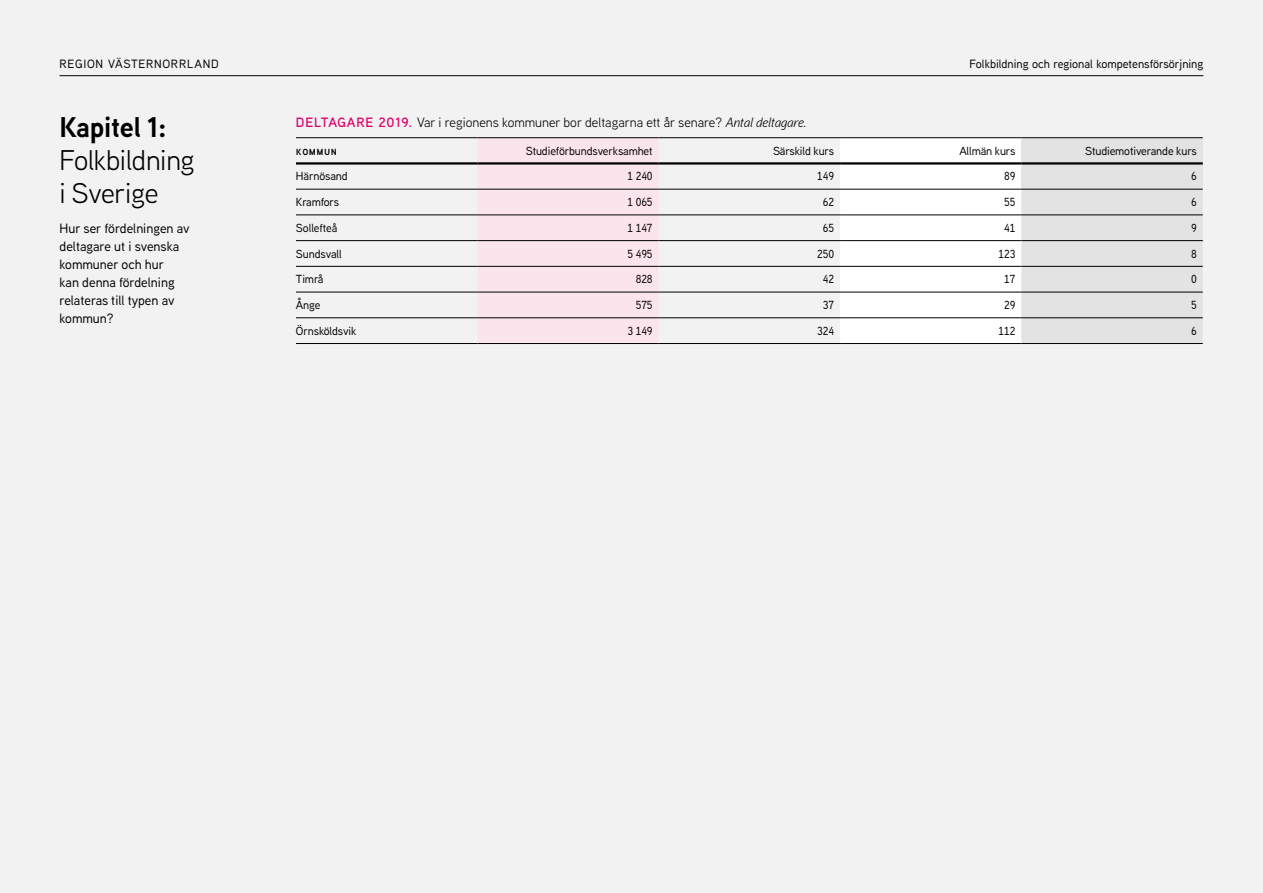
<style>
.page{position:relative;width:1263px;height:893px;background:#f2f2f2}
.page>*{position:absolute;margin:0;border:0;box-sizing:border-box;transform-origin:0 0}
.t1{font:28.5px/33px "Aaux Next";letter-spacing:-.01em;color:#000}
.t2{font:700 28.5px "Aaux Next";letter-spacing:-.01em;color:#000}
.t3{font:500 13.5px/18px "Aaux Next";color:#000}
.t4{font:13.5px "Aaux Next";color:#000}
.t5{font:500 12px "Aaux Next";color:#000}
.t6{font:500 12px "Aaux Next";letter-spacing:.06em;color:#000}
.Tabell__Kolumnrubrik{font:500 11.7px "Aaux Next";letter-spacing:-.01em;color:#000}
.Tabell__Värde__höger{font:500 11.7px "Aaux Next";letter-spacing:-.01em;color:#000}
.Tabell__Standard{font:500 11.7px "Aaux Next";letter-spacing:-.01em;color:#000}
.Tabell__Kolumnrubrik-2{font:600 11.7px "Aaux Next";letter-spacing:.04em;color:#000}
.s1{font-weight:600;color:#e00069}
.s2{font-style:italic}
</style>
<div class="page">
<hr style="left:60px;top:75px;width:1143px;height:1px;background:#000">
<svg style="left:477px;top:138px;width:726px;height:205px"></svg>
<hr style="left:296px;top:137px;width:181px;height:1px;background:#000">
<hr style="left:477px;top:137px;width:182px;height:1px;background:#000">
<hr style="left:659px;top:137px;width:181px;height:1px;background:#000">
<hr style="left:840px;top:137px;width:181px;height:1px;background:#000">
<hr style="left:1021px;top:137px;width:182px;height:1px;background:#000">
<hr style="left:296px;top:189px;width:181px;height:1px;background:#000">
<hr style="left:477px;top:189px;width:182px;height:1px;background:#000">
<hr style="left:659px;top:189px;width:181px;height:1px;background:#000">
<hr style="left:840px;top:189px;width:181px;height:1px;background:#000">
<hr style="left:1021px;top:189px;width:182px;height:1px;background:#000">
<hr style="left:296px;top:215px;width:181px;height:1px;background:#000">
<hr style="left:477px;top:215px;width:182px;height:1px;background:#000">
<hr style="left:659px;top:215px;width:181px;height:1px;background:#000">
<hr style="left:840px;top:215px;width:181px;height:1px;background:#000">
<hr style="left:1021px;top:215px;width:182px;height:1px;background:#000">
<hr style="left:296px;top:240px;width:181px;height:1px;background:#000">
<hr style="left:477px;top:240px;width:182px;height:1px;background:#000">
<hr style="left:659px;top:240px;width:181px;height:1px;background:#000">
<hr style="left:840px;top:240px;width:181px;height:1px;background:#000">
<hr style="left:1021px;top:240px;width:182px;height:1px;background:#000">
<hr style="left:296px;top:266px;width:181px;height:1px;background:#000">
<hr style="left:477px;top:266px;width:182px;height:1px;background:#000">
<hr style="left:659px;top:266px;width:181px;height:1px;background:#000">
<hr style="left:840px;top:266px;width:181px;height:1px;background:#000">
<hr style="left:1021px;top:266px;width:182px;height:1px;background:#000">
<hr style="left:296px;top:292px;width:181px;height:1px;background:#000">
<hr style="left:477px;top:292px;width:182px;height:1px;background:#000">
<hr style="left:659px;top:292px;width:181px;height:1px;background:#000">
<hr style="left:840px;top:292px;width:181px;height:1px;background:#000">
<hr style="left:1021px;top:292px;width:182px;height:1px;background:#000">
<hr style="left:296px;top:318px;width:181px;height:1px;background:#000">
<hr style="left:477px;top:318px;width:182px;height:1px;background:#000">
<hr style="left:659px;top:318px;width:181px;height:1px;background:#000">
<hr style="left:840px;top:318px;width:181px;height:1px;background:#000">
<hr style="left:1021px;top:318px;width:182px;height:1px;background:#000">
<hr style="left:296px;top:343px;width:181px;height:1px;background:#000">
<hr style="left:477px;top:343px;width:182px;height:1px;background:#000">
<hr style="left:659px;top:343px;width:181px;height:1px;background:#000">
<hr style="left:840px;top:343px;width:181px;height:1px;background:#000">
<hr style="left:1021px;top:343px;width:182px;height:1px;background:#000">
<hr style="left:296px;top:162px;width:181px;height:3px;background:#000">
<hr style="left:477px;top:162px;width:182px;height:3px;background:#000">
<hr style="left:659px;top:162px;width:181px;height:3px;background:#000">
<hr style="left:840px;top:162px;width:181px;height:3px;background:#000">
<hr style="left:1021px;top:162px;width:182px;height:3px;background:#000">
<p class="t6" style="left:60px;top:56px;width:161px">Region Västernorrland</p>
<p class="t5" style="left:969px;top:56px;width:235px">Folkbildning och regional kompetensförsörjning</p>
<h1 class="t2" style="left:60px;top:107px;width:109px">Kapitel 1:</h1>
<h1 class="t1" style="left:60px;top:143px;width:137px">Folkbildning i Sverige</h1>
<p class="Tabell__Kolumnrubrik-2" style="left:296px;top:142px;width:42px">kommun</p>
<p class="Tabell__Kolumnrubrik" style="left:526px;top:143px;width:128px">Studieförbundsverksamhet</p>
<p class="Tabell__Kolumnrubrik" style="left:773px;top:143px;width:63px">Särskild kurs</p>
<p class="Tabell__Kolumnrubrik" style="left:959px;top:143px;width:57px">Allmän kurs</p>
<p class="Tabell__Kolumnrubrik" style="left:1085px;top:143px;width:113px">Studiemotiverande kurs</p>
<p class="t4" style="left:296px;top:113px;width:512px"><span class="s1">DELTAGARE 2019.</span> Var i regionens kommuner bor deltagarna ett år senare? <span class="s2">Antal deltagare.</span></p>
<p class="Tabell__Standard" style="left:296px;top:168px;width:53px">Härnösand</p>
<p class="Tabell__Värde__höger" style="left:627px;top:168px;width:27px">1 240</p>
<p class="Tabell__Värde__höger" style="left:817px;top:168px;width:19px">149</p>
<p class="Tabell__Värde__höger" style="left:1004px;top:168px;width:13px">89</p>
<p class="Tabell__Värde__höger" style="left:1191px;top:168px;width:7px">6</p>
<p class="Tabell__Standard" style="left:296px;top:194px;width:45px">Kramfors</p>
<p class="Tabell__Värde__höger" style="left:627px;top:194px;width:27px">1 065</p>
<p class="Tabell__Värde__höger" style="left:823px;top:194px;width:13px">62</p>
<p class="Tabell__Värde__höger" style="left:1004px;top:194px;width:13px">55</p>
<p class="Tabell__Värde__höger" style="left:1191px;top:194px;width:7px">6</p>
<p class="Tabell__Standard" style="left:296px;top:220px;width:43px">Sollefteå</p>
<p class="Tabell__Värde__höger" style="left:627px;top:220px;width:27px">1 147</p>
<p class="Tabell__Värde__höger" style="left:823px;top:220px;width:13px">65</p>
<p class="Tabell__Värde__höger" style="left:1004px;top:220px;width:13px">41</p>
<p class="Tabell__Värde__höger" style="left:1191px;top:220px;width:7px">9</p>
<p class="Tabell__Standard" style="left:296px;top:245px;width:47px">Sundsvall</p>
<p class="Tabell__Värde__höger" style="left:627px;top:245px;width:27px">5 495</p>
<p class="Tabell__Värde__höger" style="left:817px;top:245px;width:19px">250</p>
<p class="Tabell__Värde__höger" style="left:998px;top:245px;width:19px">123</p>
<p class="Tabell__Värde__höger" style="left:1191px;top:245px;width:7px">8</p>
<p class="Tabell__Standard" style="left:296px;top:271px;width:29px">Timrå</p>
<p class="Tabell__Värde__höger" style="left:636px;top:271px;width:19px">828</p>
<p class="Tabell__Värde__höger" style="left:823px;top:271px;width:13px">42</p>
<p class="Tabell__Värde__höger" style="left:1004px;top:271px;width:13px">17</p>
<p class="Tabell__Värde__höger" style="left:1191px;top:271px;width:7px">0</p>
<p class="Tabell__Standard" style="left:296px;top:297px;width:26px">Ånge</p>
<p class="Tabell__Värde__höger" style="left:636px;top:297px;width:19px">575</p>
<p class="Tabell__Värde__höger" style="left:823px;top:297px;width:13px">37</p>
<p class="Tabell__Värde__höger" style="left:1004px;top:297px;width:13px">29</p>
<p class="Tabell__Värde__höger" style="left:1191px;top:297px;width:7px">5</p>
<p class="Tabell__Standard" style="left:296px;top:323px;width:62px">Örnsköldsvik</p>
<p class="Tabell__Värde__höger" style="left:627px;top:323px;width:27px">3 149</p>
<p class="Tabell__Värde__höger" style="left:817px;top:323px;width:19px">324</p>
<p class="Tabell__Värde__höger" style="left:998px;top:323px;width:19px">112</p>
<p class="Tabell__Värde__höger" style="left:1191px;top:323px;width:7px">6</p>
<p class="t3" style="left:60px;top:218px;width:132px">Hur ser fördelningen av deltagare ut i svenska kommuner och hur<br>kan denna fördelning relateras till typen av kommun?</p>
</div>
